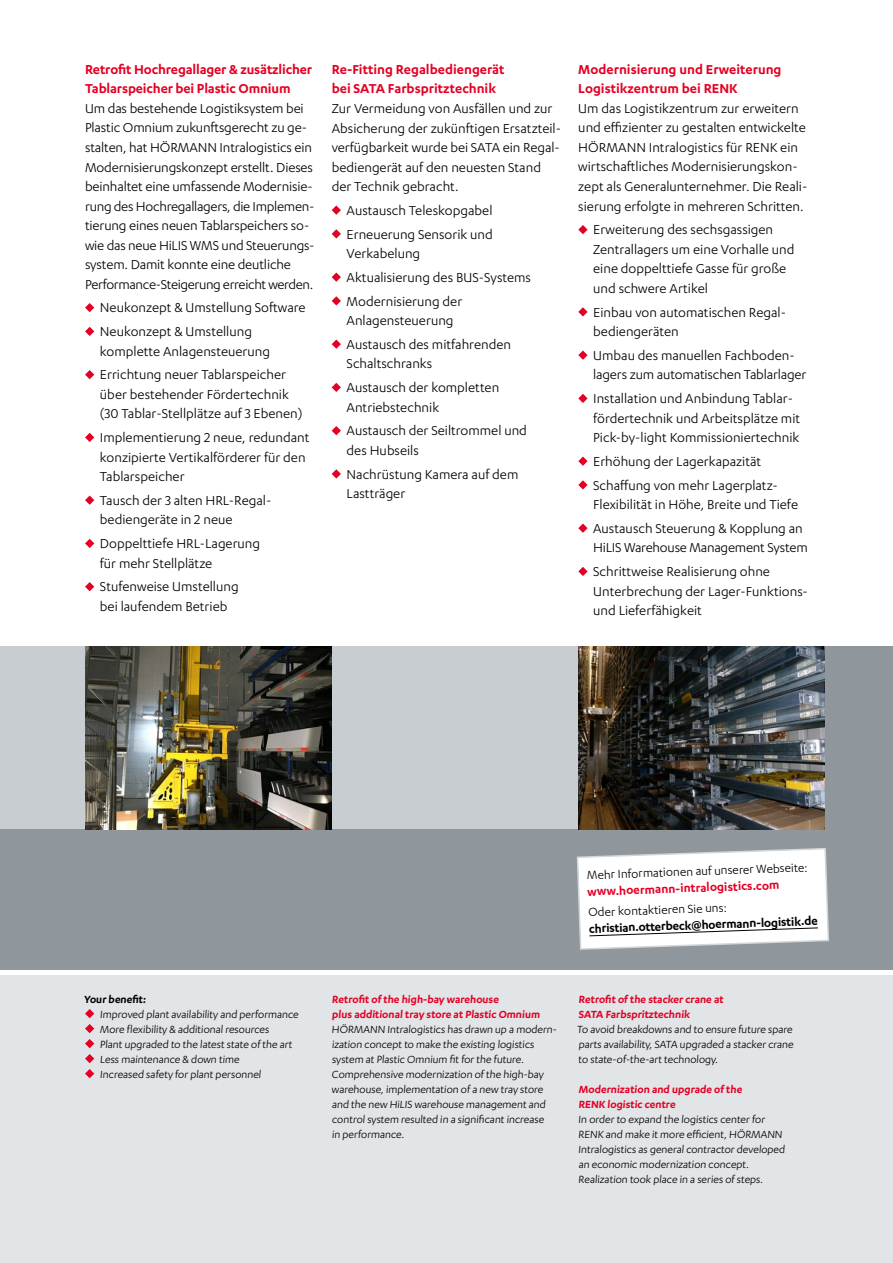
<style>
.page{position:relative;width:893px;height:1263px;background:#fff}
.page>*{position:absolute;margin:0;border:0;box-sizing:border-box;transform-origin:0 0}
.t1{font:15px/19.5px "Karbon";color:#000}
.t2{font:600 15px/19.5px "Karbon";color:#e40024}
.t3{font:13.5px "Karbon";color:#000}
.t4{font:600 13.5px "Karbon";color:#000}
.t5{font:600 13.5px "Karbon";color:#e40024}
.t6{font:12px/15px "Karbon";letter-spacing:-.01em;color:#000}
.t7{font:600 12px/15px "Karbon";color:#e40024}
.t8{font:600 12px "Karbon";color:#000}
</style>
<div class="page">
<div style="left:0;top:976px;width:893px;height:287px;background:#e1e5e7"></div>
<div style="left:0;top:829px;width:893px;height:140px;background:#90979c"></div>
<div style="left:0;top:646px;width:578px;height:183px;background:#c7cdd0"></div>
<div style="left:825px;top:646px;width:68px;height:183px;background:#90979c"></div>
<img style="left:578px;top:646px;width:247px;height:183px">
<img style="left:85px;top:646px;width:247px;height:183px">
<svg style="left:85px;top:303px;width:9px;height:9px"></svg>
<svg style="left:85px;top:327px;width:9px;height:9px"></svg>
<svg style="left:85px;top:370px;width:9px;height:9px"></svg>
<svg style="left:85px;top:433px;width:9px;height:9px"></svg>
<svg style="left:85px;top:495px;width:9px;height:10px"></svg>
<svg style="left:85px;top:539px;width:9px;height:9px"></svg>
<svg style="left:85px;top:582px;width:9px;height:9px"></svg>
<svg style="left:332px;top:205px;width:9px;height:10px"></svg>
<svg style="left:332px;top:229px;width:9px;height:9px"></svg>
<svg style="left:332px;top:272px;width:9px;height:10px"></svg>
<svg style="left:332px;top:296px;width:9px;height:9px"></svg>
<svg style="left:332px;top:339px;width:9px;height:10px"></svg>
<svg style="left:332px;top:383px;width:9px;height:9px"></svg>
<svg style="left:332px;top:426px;width:9px;height:9px"></svg>
<svg style="left:332px;top:469px;width:9px;height:9px"></svg>
<svg style="left:578px;top:225px;width:10px;height:9px"></svg>
<svg style="left:578px;top:307px;width:10px;height:9px"></svg>
<svg style="left:578px;top:350px;width:10px;height:10px"></svg>
<svg style="left:578px;top:394px;width:10px;height:9px"></svg>
<svg style="left:578px;top:456px;width:10px;height:10px"></svg>
<svg style="left:578px;top:480px;width:10px;height:9px"></svg>
<svg style="left:578px;top:523px;width:10px;height:10px"></svg>
<svg style="left:578px;top:567px;width:10px;height:9px"></svg>
<svg style="left:85px;top:1009px;width:9px;height:9px"></svg>
<svg style="left:85px;top:1024px;width:9px;height:9px"></svg>
<svg style="left:85px;top:1039px;width:9px;height:9px"></svg>
<svg style="left:85px;top:1054px;width:9px;height:9px"></svg>
<svg style="left:85px;top:1069px;width:9px;height:9px"></svg>
<svg style="left:576px;top:848px;width:253px;height:102px;background:#eff0f1"></svg>
<p class="t2" style="left:85px;top:59px;width:229px">Retrofit Hochregallager &amp; zusätzlicher<br>Tablarspeicher bei Plastic Omnium</p>
<p class="t1" style="left:85px;top:98px;width:231px">Um das bestehende Logistiksystem bei Plastic Omnium zukunftsgerecht zu ge&shy;stalten, hat HÖRMANN Intralogistics ein Modernisierungskonzept erstellt. Dieses beinhaltet eine umfassende Modernisie&shy;rung des Hochregallagers, die Implemen&shy;tierung eines neuen Tablarspeichers so&shy;wie das neue HiLIS WMS und Steuerungs&shy;system. Damit konnte eine deutliche Performance-Steigerung erreicht werden.</p>
<p class="t1" style="left:100px;top:295px;width:207px;line-height:23.7px">Neukonzept &amp; Umstellung Software<br>Neukonzept &amp; Umstellung</p>
<p class="t1" style="left:100px;top:339px;width:188px;line-height:23.7px">komplette Anlagensteuerung<br>Errichtung neuer Tablarspeicher</p>
<p class="t1" style="left:100px;top:384px;width:204px">über bestehender Fördertechnik (30 Tablar-Stellplätze auf 3 Ebenen)</p>
<p class="t1" style="left:100px;top:427px;width:211px">Implementierung 2 neue, redundant konzipierte Vertikalförderer für den<br>Tablarspeicher</p>
<p class="t1" style="left:100px;top:490px;width:173px">Tausch der 3 alten HRL-Regal&shy;bediengeräte in 2 neue</p>
<p class="t1" style="left:100px;top:533px;width:162px">Doppelttiefe HRL-Lagerung für mehr Stellplätze</p>
<p class="t1" style="left:100px;top:577px;width:140px">Stufenweise Umstellung bei laufendem Betrieb</p>
<p class="t2" style="left:332px;top:59px;width:174px">Re-Fitting Regalbediengerät bei SATA Farbspritztechnik</p>
<p class="t1" style="left:332px;top:98px;width:231px">Zur Vermeidung von Ausfällen und zur Absicherung der zukünftigen Ersatzteil&shy;verfügbarkeit wurde bei SATA ein Regal&shy;bediengerät auf den neuesten Stand der Technik gebracht.</p>
<p class="t1" style="left:347px;top:198px;width:148px;line-height:23.7px">Austausch Teleskopgabel<br>Erneuerung Sensorik und</p>
<p class="t1" style="left:347px;top:241px;width:186px;line-height:23.7px">Verkabelung<br>Aktualisierung des BUS-Systems<br>Modernisierung der</p>
<p class="t1" style="left:347px;top:308px;width:166px;line-height:23.7px">Anlagensteuerung<br>Austausch des mitfahrenden</p>
<p class="t1" style="left:347px;top:351px;width:154px;line-height:23.7px">Schaltschranks<br>Austausch der kompletten</p>
<p class="t1" style="left:347px;top:395px;width:182px;line-height:23.7px">Antriebstechnik<br>Austausch der Seiltrommel und</p>
<p class="t1" style="left:347px;top:438px;width:173px;line-height:23.7px">des Hubseils<br>Nachrüstung Kamera auf dem</p>
<p class="t1" style="left:347px;top:483px;width:60px">Lastträger</p>
<p class="t2" style="left:578px;top:59px;width:205px">Modernisierung und Erweiterung<br>Logistikzentrum bei RENK</p>
<p class="t1" style="left:578px;top:98px;width:231px">Um das Logistikzentrum zur erweitern und effizienter zu gestalten entwickelte HÖRMANN Intralogistics für RENK ein wirtschaftliches Modernisierungskon&shy;zept als Generalunternehmer. Die Reali&shy;sierung erfolgte in mehreren Schritten.</p>
<p class="t1" style="left:593px;top:220px;width:203px">Erweiterung des sechsgassigen<br>Zentrallagers um eine Vorhalle und eine doppelttiefe Gasse für große und schwere Artikel</p>
<p class="t1" style="left:593px;top:302px;width:194px">Einbau von automatischen Regal&shy;bediengeräten</p>
<p class="t1" style="left:593px;top:345px;width:215px">Umbau des manuellen Fachboden&shy;lagers zum automatischen Tablarlager</p>
<p class="t1" style="left:593px;top:388px;width:209px">Installation und Anbindung Tablar&shy;fördertechnik und Arbeitsplätze mit<br>Pick-by-light Kommissioniertechnik</p>
<p class="t1" style="left:593px;top:449px;width:186px;line-height:23.7px">Erhöhung der Lagerkapazität<br>Schaffung von mehr Lagerplatz-</p>
<p class="t1" style="left:593px;top:492px;width:211px;line-height:23.7px">Flexibilität in Höhe, Breite und Tiefe<br>Austausch Steuerung &amp; Kopplung an</p>
<p class="t1" style="left:593px;top:535px;width:216px;line-height:23.7px">HiLIS Warehouse Management System<br>Schrittweise Realisierung ohne</p>
<p class="t1" style="left:593px;top:581px;width:216px">Unterbrechung der Lager-Funktions&shy;und Lieferfähigkeit</p>
<p class="t8" style="left:84px;top:993px;width:65px">Your benefit:</p>
<p class="t6" style="left:100px;top:1007px;width:201px">Improved plant availability and performance More flexibility &amp; additional resources<br>Plant upgraded to the latest state of the art Less maintenance &amp; down time<br>Increased safety for plant personnel</p>
<p class="t3" style="left:587px;top:868px;width:222px;rotate:-2deg">Mehr Informationen auf unserer Webseite:</p>
<p class="t5" style="left:587px;top:884px;width:194px;rotate:-2deg">www.hoermann-intralogistics.com</p>
<p class="t3" style="left:588px;top:905px;width:140px;rotate:-2deg">Oder kontaktieren Sie uns:</p>
<p class="t4" style="left:589px;top:921px;width:230px;rotate:-2deg">christian.otterbeck@hoermann-logistik.de</p>
<p class="t7" style="left:332px;top:992px;width:211px">Retrofit of the high-bay warehouse<br>plus additional tray store at Plastic Omnium</p>
<p class="t6" style="left:332px;top:1022px;width:228px">HÖRMANN Intralogistics has drawn up a modern&shy;ization concept to make the existing logistics system at Plastic Omnium fit for the future.<br>Comprehensive modernization of the high-bay warehouse, implementation of a new tray store and the new HiLIS warehouse management and control system resulted in a significant increase<br>in performance.</p>
<p class="t7" style="left:578px;top:992px;width:148px">Retrofit of the stacker crane at<br>SATA Farbspritztechnik</p>
<p class="t6" style="left:577px;top:1022px;width:219px;text-align:justify">To avoid breakdowns and to ensure future spare parts availability, SATA upgraded a stacker crane to state-of-the-art technology.</p>
<p class="t7" style="left:578px;top:1082px;width:166px">Modernization and upgrade of the<br>RENK logistic centre</p>
<p class="t6" style="left:578px;top:1112px;width:209px">In order to expand the logistics center for RENK and make it more efficient, HÖRMANN Intralogistics as general contractor developed an economic modernization concept.<br>Realization took place in a series of steps.</p>
</div>
